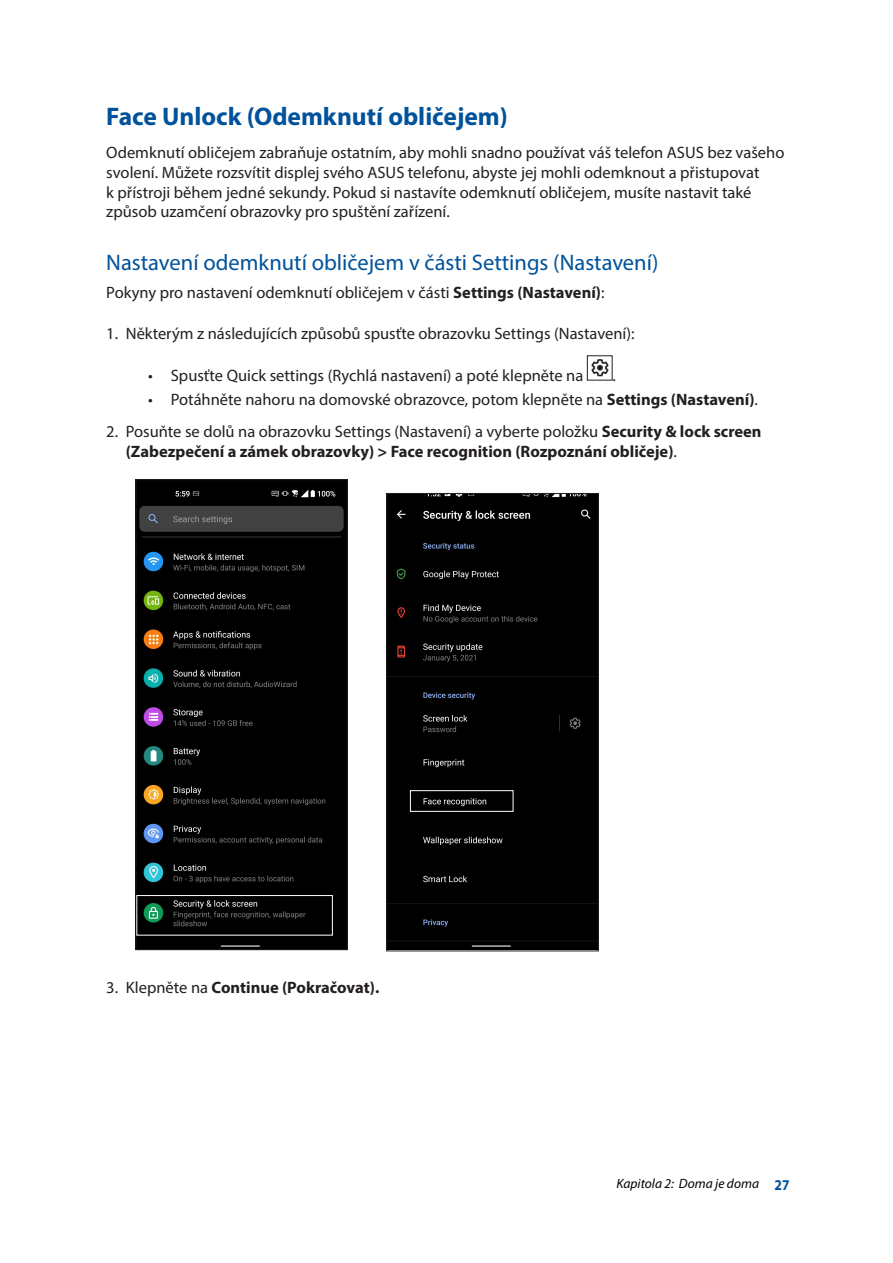
<style>
.page{position:relative;width:893px;height:1263px;background:#fff}
.page>*{position:absolute;margin:0;border:0;box-sizing:border-box;transform-origin:0 0}
.Zen_Chapter_section{font:700 25.5px "Myriad Pro";color:#01529a}
.Zen_Heading_1{font:22.5px "Myriad Pro";color:#01529a}
.Zen_Body_Text{font:16.5px/19.8px "Myriad Pro";color:#231f20}
.Zen_List{font:700 16.5px/19.8px "Myriad Pro";color:#231f20}
.Zen_List-2{font:16.5px "Myriad Pro";color:#231f20}
.t1{font:italic 13.5px "Myriad Pro";color:#000}
.s1{font-weight:700}
.s2{font-weight:400}
.s3{font-weight:700;font-style:normal;font-size:15px;color:#01529a}
</style>
<div class="page">
<img style="left:591px;top:359px;width:18px;height:18px">
<img style="left:138px;top:481px;width:208px;height:467px">
<div style="left:136px;top:479px;width:212px;height:471px;border:1px solid #231f20"></div>
<div style="left:389px;top:495px;width:207px;height:454px;background:#000"></div>
<div style="left:387px;top:493px;width:211px;height:458px;border:1px solid #231f20"></div>
<div style="left:137px;top:895px;width:196px;height:40px;border:1px solid #fff"></div>
<div style="left:410px;top:790px;width:103px;height:21px;border:1px solid #fff"></div>
<p class="Zen_Chapter_section" style="left:106px;top:100px;width:403px">Face Unlock (Odemknutí obličejem)</p>
<p class="Zen_Body_Text" style="left:106px;top:142px;width:680px">Odemknutí obličejem zabraňuje ostatním, aby mohli snadno používat váš telefon ASUS bez vašeho svolení. Můžete rozsvítit displej svého ASUS telefonu, abyste jej mohli odemknout a přistupovat<br>k přístroji během jedné sekundy. Pokud si nastavíte odemknutí obličejem, musíte nastavit také způsob uzamčení obrazovky pro spuštění zařízení.</p>
<p class="Zen_Heading_1" style="left:106px;top:248px;width:554px">Nastavení odemknutí obličejem v části Settings (Nastavení)</p>
<p class="Zen_Body_Text" style="left:106px;top:283px;width:500px">Pokyny pro nastavení odemknutí obličejem v části <span class="s1">Settings (Nastavení)</span>:</p>
<p class="Zen_List-2" style="left:106px;top:324px;width:530px">1. Některým z následujících způsobů spusťte obrazovku Settings (Nastavení):</p>
<p class="Zen_Body_Text" style="left:148px;top:365px;width:437px">• Spusťte Quick settings (Rychlá nastavení) a poté klepněte na</p>
<p class="Zen_Body_Text" style="left:613px;top:365px;width:5px">.</p>
<p class="Zen_Body_Text" style="left:148px;top:389px;width:611px">• Potáhněte nahoru na domovské obrazovce, potom klepněte na <span class="s1">Settings (Nastavení)</span>.</p>
<p class="Zen_List" style="left:126px;top:421px;width:637px;text-indent:-19px"><span class="s2">2. Posuňte se dolů na obrazovku Settings (Nastavení) a vyberte položku</span> Security &amp; lock screen (Zabezpečení a zámek obrazovky) &gt; Face recognition (Rozpoznání obličeje)<span class="s2">.</span></p>
<p class="Zen_List" style="left:106px;top:976px;width:274px"><span class="s2">3. Klepněte na</span> Continue (Pokračovat).</p>
<p class="t1" style="left:617px;top:1175px;width:174px">Kapitola 2: Doma je doma <span class="s3">27</span></p>
</div>
